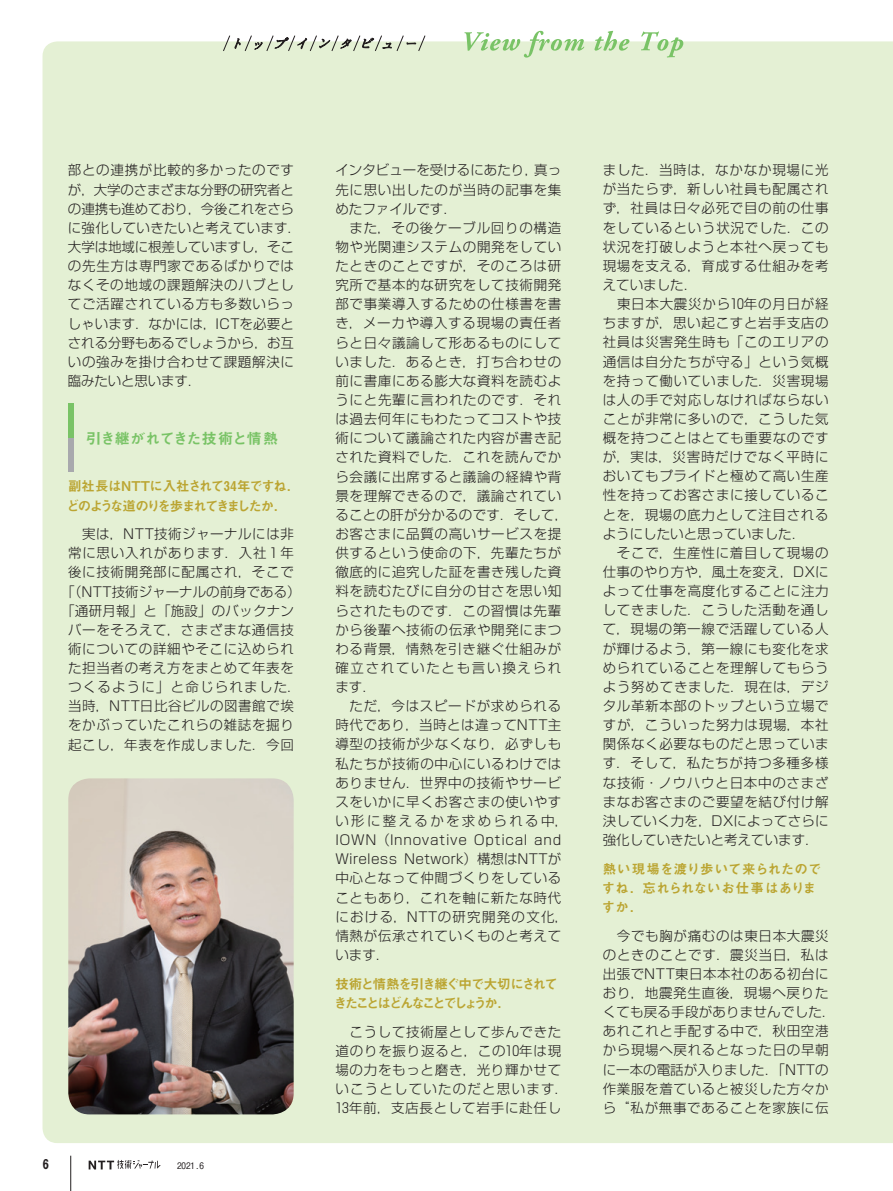
<style>
.page{position:relative;width:893px;height:1191px;background:#fff}
.page>*{position:absolute;margin:0;border:0;box-sizing:border-box;transform-origin:0 0}
.t1{font:15px "Midashi Go Pro MB31";letter-spacing:-.035em;color:#79c366}
.t2{font:300 13.5px/19.2px "Shin Go Pro";letter-spacing:.05em;color:#231f20}
.t3{font:300 13.5px/19.2px "Shin Go Pro";letter-spacing:.02em;color:#231f20}
.t4{font:13.5px/19.2px "Midashi Go Pro MB31";letter-spacing:-.085em;color:#bba532}
.t5{font:13.5px/19.2px "Midashi Go Pro MB31";letter-spacing:.005em;color:#bba532}
.t6{font:13.5px/19.2px "Midashi Go Pro MB31";letter-spacing:-.145em;color:#bba532}
.t7{font:13.5px "Midashi Go Pr 6 MB31";color:#231f20}
.t8{font:500 9px "Gothic BBB Pr 6";color:#231f20}
</style>
<div class="page">
<div style="left:43px;top:41px;width:850px;height:1102px;background:#e4f0d4"></div>
<div style="left:68px;top:436px;width:6px;height:35px;background:#a8a9ad"></div>
<div style="left:68px;top:403px;width:6px;height:35px;background:#79c366"></div>
<img style="left:68px;top:778px;width:226px;height:336px">
<svg style="left:464px;top:31px;width:120px;height:27px"></svg>
<svg style="left:594px;top:31px;width:35px;height:20px"></svg>
<svg style="left:641px;top:31px;width:42px;height:26px"></svg>
<svg style="left:223px;top:35px;width:203px;height:17px"></svg>
<svg style="left:89px;top:1160px;width:72px;height:9px"></svg>
<hr style="left:70px;top:1155px;width:1px;height:36px;background:#231f20">
<p class="t3" style="left:68px;top:159px;width:235px">部との連携が比較的多かったのですが，大学のさまざまな分野の研究者との連携も進めており，今後これをさらに強化していきたいと考えています．大学は地域に根差していますし，そこの先生方は専門家であるばかりではなくその地域の課題解決のハブとしてご活躍されている方も多数いらっしゃいます．なかには，ICTを必要とされる分野もあるでしょうから，お互いの強みを掛け合わせて課題解決に臨みたいと思います．</p>
<p class="t1" style="left:86px;top:426px;width:193px">引き継がれてきた技術と情熱</p>
<p class="t4" style="left:66px;top:475px;width:236px">副社長はNTTに入社されて34年ですね．どのような道のりを歩まれてきましたか．</p>
<p class="t2" style="left:61px;top:523px;width:241px;text-align:center">　実は，NTT技術ジャーナルには非常に思い入れがあります．入社 1 年後に技術開発部に配属され，そこで「（NTT技術ジャーナルの前身である）「通研月報」と「施設」のバックナンバーをそろえて，さまざまな通信技術についての詳細やそこに込められた担当者の考え方をまとめて年表をつくるように」と命じられました．当時，NTT日比谷ビルの図書館で埃をかぶっていたこれらの雑誌を掘り起こし，年表を作成しました．今回</p>
<p class="t7" style="left:43px;top:1153px;width:8px">6</p>
<p class="t8" style="left:177px;top:1158px;width:29px">2021.6</p>
<p class="t2" style="left:335px;top:159px;width:234px">インタビューを受けるにあたり，真っ先に思い出したのが当時の記事を集めたファイルです．<br>　また，その後ケーブル回りの構造物や光関連システムの開発をしていたときのことですが，そのころは研究所で基本的な研究をして技術開発部で事業導入するための仕様書を書き，メーカや導入する現場の責任者らと日々議論して形あるものにしていました．あるとき，打ち合わせの前に書庫にある膨大な資料を読むようにと先輩に言われたのです．それは過去何年にもわたってコストや技術について議論された内容が書き記された資料でした．これを読んでから会議に出席すると議論の経緯や背景を理解できるので，議論されていることの肝が分かるのです．そして，お客さまに品質の高いサービスを提供するという使命の下，先輩たちが徹底的に追究した証を書き残した資料を読むたびに自分の甘さを思い知らされたものです．この習慣は先輩から後輩へ技術の伝承や開発にまつわる背景，情熱を引き継ぐ仕組みが確立されていたとも言い換えられます．<br>　ただ，今はスピードが求められる時代であり，当時とは違ってNTT主導型の技術が少なくなり，必ずしも私たちが技術の中心にいるわけではありません．世界中の技術やサービスをいかに早くお客さまの使いやすい形に整えるかを求められる中，<br>IOWN（Innovative Optical and<br>Wireless Network）構想はNTTが中心となって仲間づくりをしていることもあり，これを軸に新たな時代における，NTTの研究開発の文化，情熱が伝承されていくものと考えています．</p>
<p class="t6" style="left:334px;top:972px;width:226px">技術と情熱を引き継ぐ中で大切にされてきたことはどんなことでしょうか．</p>
<p class="t2" style="left:335px;top:1020px;width:234px">　こうして技術屋として歩んできた道のりを振り返ると，この10年は現場の力をもっと磨き，光り輝かせていこうとしていたのだと思います．<br>1 3年前，支店長として岩手に赴任し</p>
<p class="t2" style="left:603px;top:159px;width:227px">ました．当時は，なかなか現場に光が当たらず，新しい社員も配属されず，社員は日々必死で目の前の仕事をしているという状況でした．この状況を打破しようと本社へ戻っても現場を支える，育成する仕組みを考えていました．<br>　東日本大震災から1 0年の月日が経ちますが，思い起こすと岩手支店の社員は災害発生時も「このエリアの通信は自分たちが守る」という気概を持って働いていました．災害現場は人の手で対応しなければならないことが非常に多いので，こうした気概を持つことはとても重要なのですが，実は，災害時だけでなく平時においてもプライドと極めて高い生産性を持ってお客さまに接していることを，現場の底力として注目されるようにしたいと思っていました．　　そこで，生産性に着目して現場の仕事のやり方や，風土を変え，DXによって仕事を高度化することに注力してきました．こうした活動を通して，現場の第一線で活躍している人が輝けるよう，第一線にも変化を求められていることを理解してもらうよう努めてきました．現在は，デジタル革新本部のトップという立場ですが，こういった努力は現場，本社関係なく必要なものだと思っています．そして，私たちが持つ多種多様な技術・ノウハウと日本中のさまざまなお客さまのご要望を結び付け解決していく力を，DXによってさらに強化していきたいと考えています．</p>
<p class="t5" style="left:602px;top:857px;width:221px">熱い現場を渡り歩いて来られたのですね．忘れられないお仕事はありますか．</p>
<p class="t2" style="left:603px;top:924px;width:234px">　今でも胸が痛むのは東日本大震災のときのことです．震災当日，私は出張でNTT東日本本社のある初台におり，地震発生直後，現場へ戻りたくても戻る手段がありませんでした．あれこれと手配する中で，秋田空港から現場へ戻れるとなった日の早朝に一本の電話が入りました．「NTTの作業服を着ていると被災した方々から“私が無事であることを家族に伝</p>
</div>
